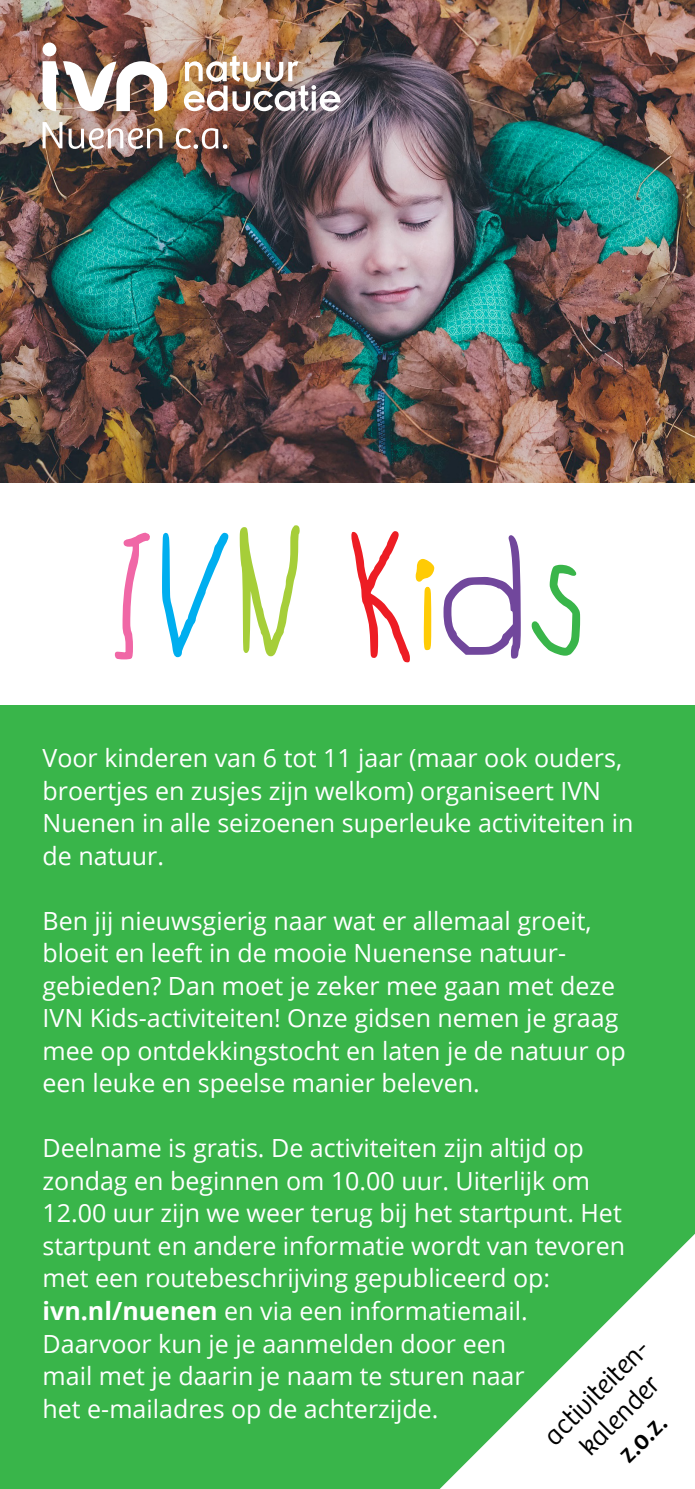
<style>
.page{position:relative;width:695px;height:1489px;background:#fff}
.page>*{position:absolute;margin:0;border:0;box-sizing:border-box;transform-origin:0 0}
.t1{font:300 27.5px/32.5px "Bree";color:#000;text-align:center}
.t2{font:27.5px "Bree";color:#000}
.t3{font:25px/32.5px "Open Sans";color:#fff}
.s1{font-weight:700}
</style>
<div class="page">
<img style="left:0;top:0;width:694px;height:482px">
<img style="left:43px;top:122px;width:184px;height:27px">
<img style="left:43px;top:43px;width:297px;height:68px">
<div style="left:0;top:705px;width:694px;height:783px;background:#39b54a"></div>
<svg style="left:531px;top:564px;width:50px;height:92px"></svg>
<svg style="left:443px;top:535px;width:78px;height:124px"></svg>
<svg style="left:351px;top:531px;width:84px;height:132px"></svg>
<svg style="left:239px;top:525px;width:61px;height:132px"></svg>
<svg style="left:162px;top:532px;width:67px;height:126px"></svg>
<svg style="left:114px;top:532px;width:36px;height:128px"></svg>
<svg style="left:441px;top:1235px;width:253px;height:253px"></svg>
<p class="t3" style="left:43px;top:741px;width:592px">Voor kinderen van 6 tot 11 jaar (maar ook ouders, broertjes en zusjes zijn welkom) organiseert IVN Nuenen in alle seizoenen superleuke activiteiten in de natuur.</p>
<p class="t3" style="left:43px;top:903px;width:584px">Ben jij nieuwsgierig naar wat er allemaal groeit, bloeit en leeft in de mooie Nuenense natuur&shy;gebieden? Dan moet je zeker mee gaan met deze IVN Kids-activiteiten! Onze gidsen nemen je graag mee op ontdekkingstocht en laten je de natuur op een leuke en speelse manier beleven.</p>
<p class="t3" style="left:43px;top:1131px;width:584px">Deelname is gratis. De activiteiten zijn altijd op zondag en beginnen om 10.00 uur. Uiterlijk om 12.00 uur zijn we weer terug bij het startpunt. Het startpunt en andere informatie wordt van tevoren met een routebeschrijving gepubliceerd op: <span class="s1">ivn.nl/nuenen</span> en via een informatiemail.<br>Daarvoor kun je je aanmelden door een<br>mail met je daarin je naam te sturen naar<br>het e-mailadres op de achterzijde.</p>
<p class="t1" style="left:537px;top:1428px;width:142px;rotate:-45deg">activiteiten&shy;kalender</p>
<p class="t2" style="left:611px;top:1446px;width:57px;rotate:-45deg">z.o.z.</p>
</div>
